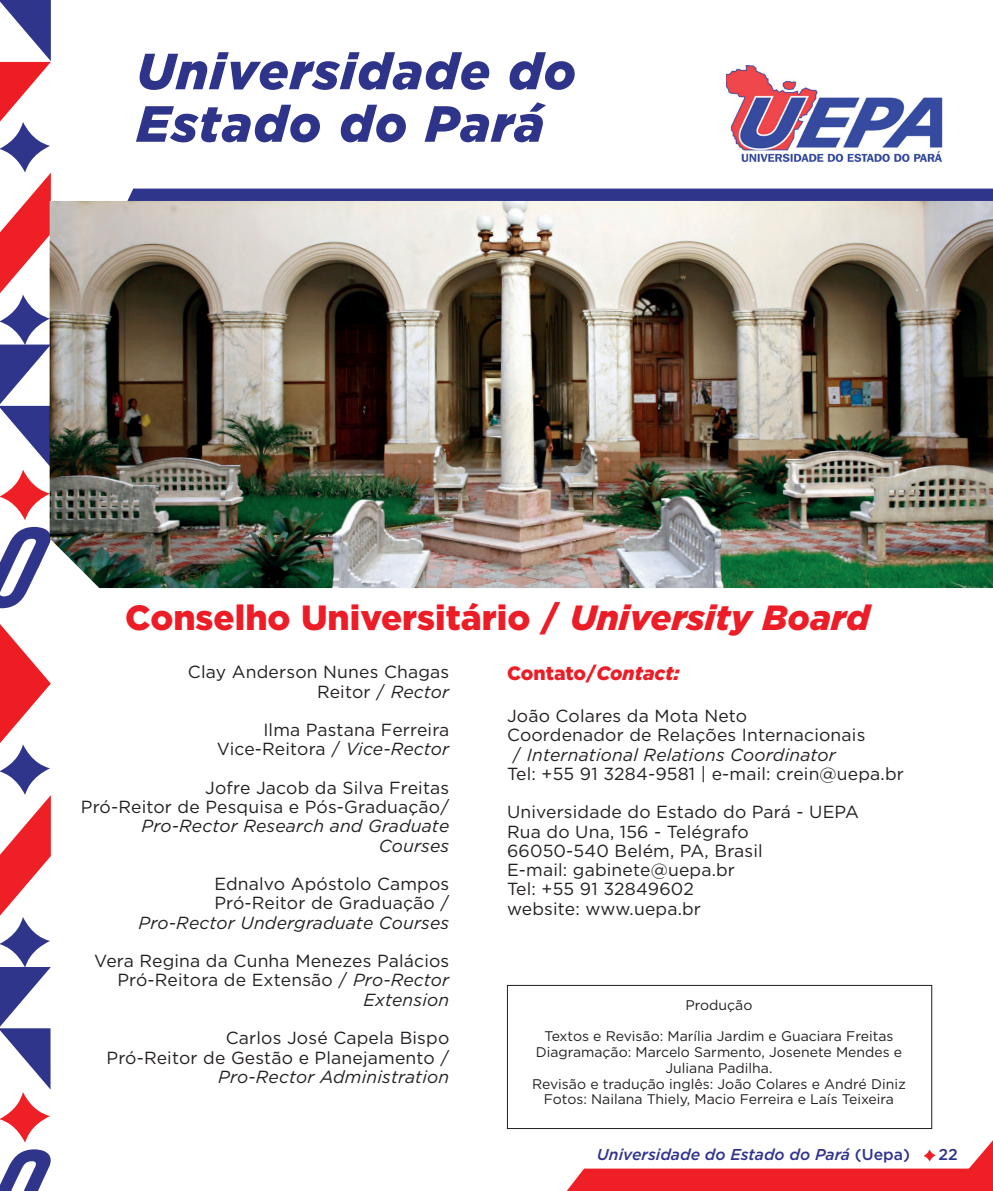
<style>
.page{position:relative;width:993px;height:1191px;background:#fff}
.page>*{position:absolute;margin:0;border:0;box-sizing:border-box;transform-origin:0 0}
.t1{font:italic 900 50.75px/52.5px "Gotham";letter-spacing:.025em;color:#2e348a}
.t2{font:900 35px "Gotham";color:#ec1d26}
.t3{font:900 19.25px "Gotham";letter-spacing:-.005em;color:#ec1d26}
.t4{font:17.5px/19.2px "Gotham";letter-spacing:.01em;color:#231f20;text-align:right}
.t5{font:italic 17.5px/19.2px "Gotham";letter-spacing:.01em;color:#231f20;text-align:right}
.t6{font:italic 500 15.75px "Gotham";color:#2f328c}
.t7{font:500 15.75px "Gotham";color:#2f328c}
.t8{font:14px/15.8px "Gotham";color:#231f20;text-align:center}
.s1{font-style:italic}
.s2{font-style:normal}
</style>
<div class="page">
<svg style="left:566px;top:1141px;width:426px;height:50px"></svg>
<svg style="left:0;top:527px;width:50px;height:81px"></svg>
<svg style="left:0;top:0;width:51px;height:520px"></svg>
<svg style="left:0;top:1149px;width:51px;height:42px"></svg>
<svg style="left:0;top:624px;width:51px;height:518px"></svg>
<div style="left:507px;top:985px;width:424px;height:144px;border:1px solid #231f20"></div>
<img style="left:726px;top:65px;width:217px;height:96px">
<div style="left:127px;top:189px;width:865px;height:12px;background:#2e358a"></div>
<img style="left:50px;top:201px;width:942px;height:387px">
<h1 class="t1" style="left:136px;top:44px;width:441px">Universidade do<br>Estado do Pará</h1>
<h2 class="t2" style="left:125px;top:594px;width:745px">Conselho Universitário / <span class="s1">University Board</span></h2>
<p class="t4" style="left:188px;top:662px;width:263px">Clay Anderson Nunes Chagas<br>Reitor / <span class="s1">Rector</span></p>
<p class="t4" style="left:217px;top:720px;width:234px">Ilma Pastana Ferreira<br>Vice-Reitora / <span class="s1">Vice-Rector</span></p>
<p class="t4" style="left:81px;top:777px;width:370px">Jofre Jacob da Silva Freitas<br>Pró-Reitor de Pesquisa e Pós-Graduação/</p>
<p class="t5" style="left:141px;top:816px;width:309px">Pro-Rector Research and Graduate<br>Courses</p>
<p class="t4" style="left:214px;top:874px;width:236px">Ednalvo Apóstolo Campos</p>
<p class="t4" style="left:214px;top:893px;width:236px">Pró-Reitor de Graduação /</p>
<p class="t5" style="left:139px;top:912px;width:312px">Pro-Rector Undergraduate Courses</p>
<p class="t4" style="left:94px;top:951px;width:356px">Vera Regina da Cunha Menezes Palácios<br>Pró-Reitora de Extensão / <span class="s1">Pro-Rector</span></p>
<p class="t5" style="left:363px;top:989px;width:87px">Extension</p>
<p class="t4" style="left:106px;top:1028px;width:344px">Carlos José Capela Bispo<br>Pró-Reitor de Gestão e Planejamento /</p>
<p class="t5" style="left:218px;top:1066px;width:232px">Pro-Rector Administration</p>
<p class="t3" style="left:507px;top:659px;width:174px">Contato/<span class="s1">Contact:</span></p>
<p class="t4" style="left:507px;top:706px;width:241px">João Colares da Mota Neto</p>
<p class="t4" style="left:507px;top:725px;width:360px">Coordenador de Relações Internacionais</p>
<p class="t5" style="left:512px;top:744px;width:325px"><span class="s2">/</span> International Relations Coordinator</p>
<p class="t4" style="left:507px;top:763px;width:398px">Tel: +55 91 3284-9581 | e-mail: crein@uepa.br</p>
<p class="t4" style="left:507px;top:802px;width:353px;text-align:left">Universidade do Estado do Pará - UEPA<br>Rua do Una, 156 - Telégrafo<br>66050-540 Belém, PA, Brasil<br>E-mail: gabinete@uepa.br<br>Tel: +55 91 32849602<br>website: www.uepa.br</p>
<p class="t8" style="left:685px;top:996px;width:68px">Produção</p>
<p class="t8" style="left:532px;top:1028px;width:375px">Textos e Revisão: Marília Jardim e Guaciara Freitas Diagramação: Marcelo Sarmento, Josenete Mendes e Juliana Padilha.<br>Revisão e tradução inglês: João Colares e André Diniz Fotos: Nailana Thiely, Macio Ferreira e Laís Teixeira</p>
<p class="t6" style="left:596px;top:1144px;width:314px">Universidade do Estado do Pará <span class="s2">(Uepa)</span></p>
<p class="t7" style="left:938px;top:1144px;width:21px">22</p>
</div>
